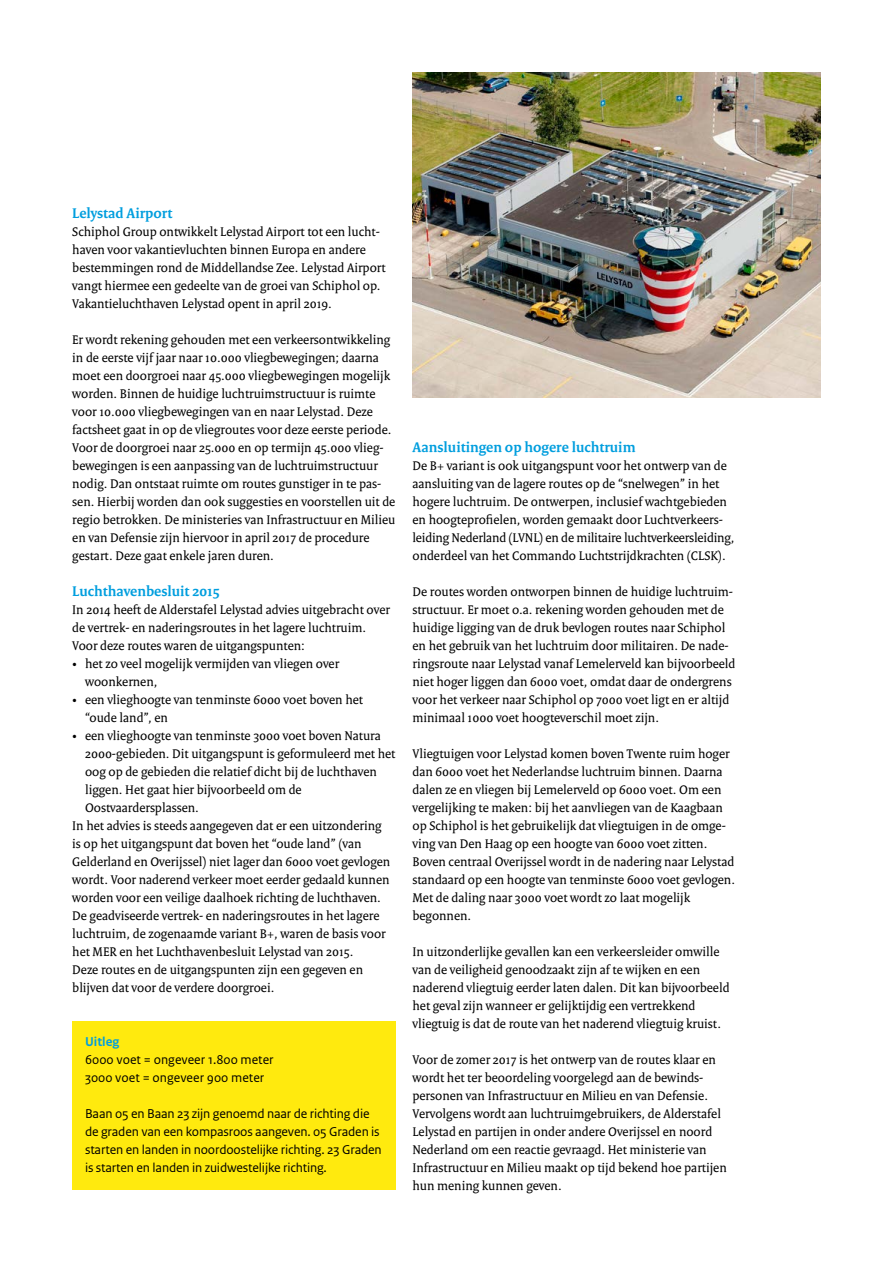
<style>
.page{position:relative;width:893px;height:1263px;background:#fff}
.page>*{position:absolute;margin:0;border:0;box-sizing:border-box;transform-origin:0 0}
.t1{font:700 15px "Rijksoverheid Serif";color:#009ede}
.t2{font:13.5px/18px "Rijksoverheid Serif";color:#000}
.t3{font:13.5px/18px "Rijksoverheid Sans Text";letter-spacing:-.01em;color:#000}
.t4{font:700 13.5px "Rijksoverheid Sans Text";color:#009ede}
</style>
<div class="page">
<div style="left:72px;top:1021px;width:323px;height:169px;background:#ffea0e"></div>
<img style="left:412px;top:72px;width:409px;height:326px">
<p class="t1" style="left:72px;top:204px;width:102px">Lelystad Airport</p>
<p class="t2" style="left:72px;top:222px;width:315px">Schiphol Group ontwikkelt Lelystad Airport tot een lucht&shy;haven voor vakantievluchten binnen Europa en andere bestemmingen rond de Middellandse Zee. Lelystad Airport vangt hiermee een gedeelte van de groei van Schiphol op.<br>Vakantieluchthaven Lelystad opent in april 2019.</p>
<p class="t2" style="left:72px;top:330px;width:325px">Er wordt rekening gehouden met een verkeersontwikkeling in de eerste vijf jaar naar 10.000 vliegbewegingen; daarna moet een doorgroei naar 45.000 vliegbewegingen mogelijk worden. Binnen de huidige luchtruimstructuur is ruimte voor 10.000 vliegbewegingen van en naar Lelystad. Deze factsheet gaat in op de vliegroutes voor deze eerste periode.<br>Voor de doorgroei naar 25.000 en op termijn 45.000 vlieg&shy;bewegingen is een aanpassing van de luchtruimstructuur nodig. Dan ontstaat ruimte om routes gunstiger in te pas&shy;sen. Hierbij worden dan ook suggesties en voorstellen uit de regio betrokken. De ministeries van Infrastructuur en Milieu en van Defensie zijn hiervoor in april 2017 de procedure gestart. Deze gaat enkele jaren duren.</p>
<p class="t1" style="left:72px;top:582px;width:149px">Luchthavenbesluit 2015</p>
<p class="t2" style="left:72px;top:600px;width:319px">In 2014 heeft de Alderstafel Lelystad advies uitgebracht over de vertrek- en naderingsroutes in het lagere luchtruim.<br>Voor deze routes waren de uitgangspunten:</p>
<p class="t2" style="left:85px;top:654px;width:256px;text-indent:-13px">• het zo veel mogelijk vermijden van vliegen over woonkernen,</p>
<p class="t2" style="left:85px;top:690px;width:280px;text-indent:-13px">• een vlieghoogte van tenminste 6000 voet boven het “oude land”, en</p>
<p class="t2" style="left:72px;top:726px;width:310px">• een vlieghoogte van tenminste 3000 voet boven Natura</p>
<p class="t2" style="left:85px;top:744px;width:312px">2000-gebieden. Dit uitgangspunt is geformuleerd met het</p>
<p class="t2" style="left:85px;top:762px;width:293px">oog op de gebieden die relatief dicht bij de luchthaven</p>
<p class="t2" style="left:85px;top:780px;width:218px">liggen. Het gaat hier bijvoorbeeld om de</p>
<p class="t2" style="left:85px;top:798px;width:115px">Oostvaardersplassen.</p>
<p class="t2" style="left:72px;top:816px;width:311px">In het advies is steeds aangegeven dat er een uitzondering</p>
<p class="t2" style="left:72px;top:834px;width:291px">is op het uitgangspunt dat boven het “oude land” (van</p>
<p class="t2" style="left:72px;top:852px;width:320px">Gelderland en Overijssel) niet lager dan 6000 voet gevlogen</p>
<p class="t2" style="left:72px;top:870px;width:319px">wordt. Voor naderend verkeer moet eerder gedaald kunnen</p>
<p class="t2" style="left:72px;top:888px;width:310px">worden voor een veilige daalhoek richting de luchthaven.</p>
<p class="t2" style="left:72px;top:906px;width:309px">De geadviseerde vertrek- en naderingsroutes in het lagere</p>
<p class="t2" style="left:72px;top:924px;width:315px">luchtruim, de zogenaamde variant B+, waren de basis voor</p>
<p class="t2" style="left:72px;top:942px;width:283px">het MER en het Luchthavenbesluit Lelystad van 2015.</p>
<p class="t2" style="left:72px;top:960px;width:292px">Deze routes en de uitgangspunten zijn een gegeven en</p>
<p class="t2" style="left:72px;top:978px;width:204px">blijven dat voor de verdere doorgroei.</p>
<p class="t4" style="left:85px;top:1034px;width:36px">Uitleg</p>
<p class="t3" style="left:85px;top:1051px;width:190px">6000 voet = ongeveer 1.800 meter<br>3000 voet = ongeveer 900 meter</p>
<p class="t3" style="left:85px;top:1105px;width:298px">Baan 05 en Baan 23 zijn genoemd naar de richting die de graden van een kompasroos aangeven. 05 Graden is starten en landen in noordoostelijke richting. 23 Graden is starten en landen in zuidwestelijke richting.</p>
<p class="t1" style="left:412px;top:438px;width:225px">Aansluitingen op hogere luchtruim</p>
<p class="t2" style="left:412px;top:456px;width:324px">De B+ variant is ook uitgangspunt voor het ontwerp van de aansluiting van de lagere routes op de “snelwegen” in het hogere luchtruim. De ontwerpen, inclusief wachtgebieden en hoogteprofielen, worden gemaakt door Luchtverkeers&shy;leiding Nederland (LVNL) en de militaire luchtverkeersleiding, onderdeel van het Commando Luchtstrijdkrachten (CLSK).</p>
<p class="t2" style="left:412px;top:582px;width:324px">De routes worden ontworpen binnen de huidige luchtruim&shy;structuur. Er moet o.a. rekening worden gehouden met de huidige ligging van de druk bevlogen routes naar Schiphol en het gebruik van het luchtruim door militairen. De nade&shy;ringsroute naar Lelystad vanaf Lemelerveld kan bijvoorbeeld niet hoger liggen dan 6000 voet, omdat daar de ondergrens voor het verkeer naar Schiphol op 7000 voet ligt en er altijd minimaal 1000 voet hoogteverschil moet zijn.</p>
<p class="t2" style="left:412px;top:744px;width:324px">Vliegtuigen voor Lelystad komen boven Twente ruim hoger dan 6000 voet het Nederlandse luchtruim binnen. Daarna dalen ze en vliegen bij Lemelerveld op 6000 voet. Om een vergelijking te maken: bij het aanvliegen van de Kaagbaan op Schiphol is het gebruikelijk dat vliegtuigen in de omge&shy;ving van Den Haag op een hoogte van 6000 voet zitten.<br>Boven centraal Overijssel wordt in de nadering naar Lelystad standaard op een hoogte van tenminste 6000 voet gevlogen.<br>Met de daling naar 3000 voet wordt zo laat mogelijk begonnen.</p>
<p class="t2" style="left:412px;top:942px;width:319px">In uitzonderlijke gevallen kan een verkeersleider omwille van de veiligheid genoodzaakt zijn af te wijken en een naderend vliegtuig eerder laten dalen. Dit kan bijvoorbeeld het geval zijn wanneer er gelijktijdig een vertrekkend vliegtuig is dat de route van het naderend vliegtuig kruist.</p>
<p class="t2" style="left:412px;top:1050px;width:316px">Voor de zomer 2017 is het ontwerp van de routes klaar en wordt het ter beoordeling voorgelegd aan de bewinds&shy;personen van Infrastructuur en Milieu en van Defensie.<br>Vervolgens wordt aan luchtruimgebruikers, de Alderstafel Lelystad en partijen in onder andere Overijssel en noord Nederland om een reactie gevraagd. Het ministerie van Infrastructuur en Milieu maakt op tijd bekend hoe partijen hun mening kunnen geven.</p>
</div>
